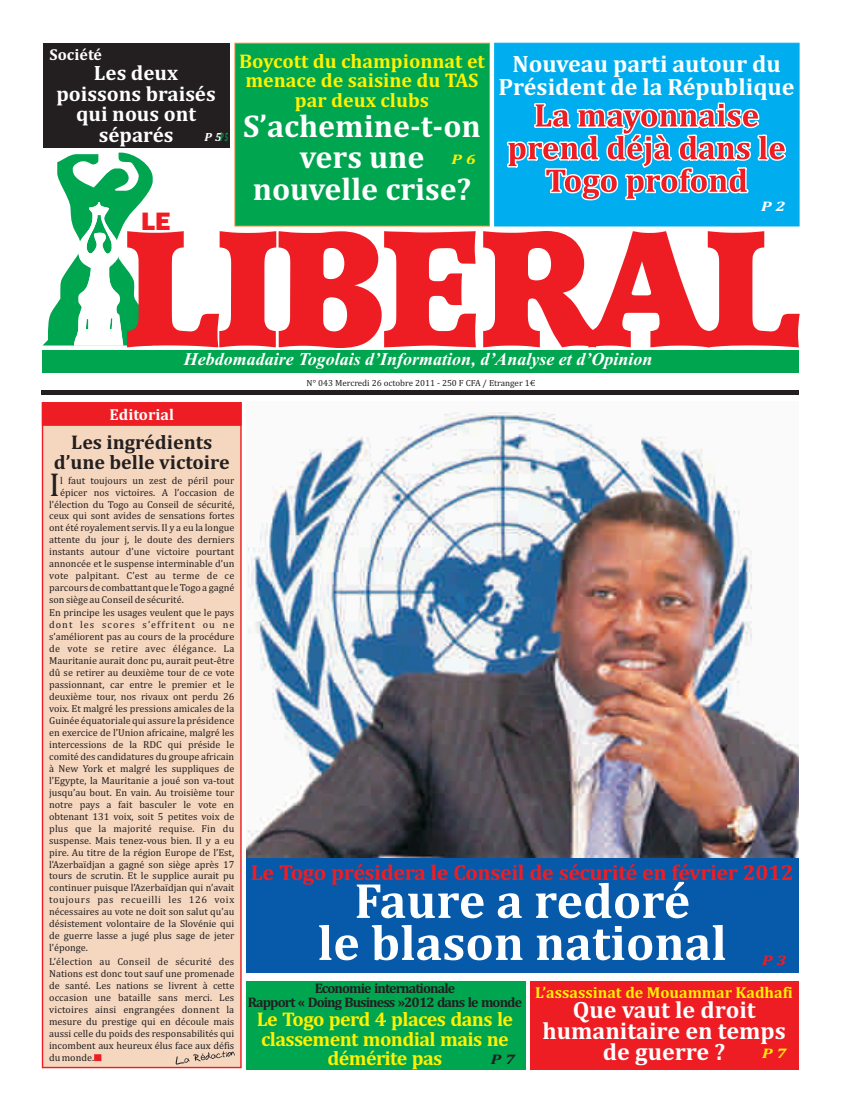
<style>
.page{position:relative;width:842px;height:1112px;background:#fff}
.page>*{position:absolute;margin:0;border:0;box-sizing:border-box;transform-origin:0 0}
.t1{font:700 50px/42px "Cambria";color:#fff;text-align:center}
.t2{font:33.5px "Cambria";color:#231f20}
.t3{font:700 32px/31.6px "Cambria";color:#fff;text-align:center}
.t4{font:800 26px "Franklin Gothic";color:#ee1d23}
.t5{font:700 24px/21.1px "Cambria";color:#fff;text-align:center}
.t6{font:700 22px "Cambria";letter-spacing:-.02em;color:#ee1d23}
.t7{font:700 21px/20.5px "Cambria";color:#fff;text-align:center}
.t8{font:700 20px/19.8px "Cambria";letter-spacing:-.03em;color:#fff101;text-align:center}
.t9{font:700 20px/19.8px "Cambria";color:#fff101;text-align:center}
.t10{font:700 20px/19.8px "Cambria";color:#231f20;text-align:center}
.t11{font:italic 700 18px "Times New Roman";color:#fff}
.t12{font:700 16px "Cambria";color:#fff101}
.t13{font:700 16px "Cambria";color:#fff}
.t14{font:700 14px/13.8px "Cambria";letter-spacing:-.065em;color:#231f20;text-align:center}
.t15{font:italic 700 14px "Cambria";color:#fff101;scale:1.25 1}
.t16{font:italic 700 14px "Cambria";color:#ee1d23;scale:1.25 1}
.t17{font:italic 700 14px "Cambria";color:#231f20;scale:1.25 1}
.t18{font:italic 700 14px "Cambria";color:#fff;scale:1.25 1}
.t19{font:italic 700 12px "Cambria";color:#fff;scale:1.04 1}
.t20{font:10.2px/12px "Cambria";color:#231f20}
.t21{font:9px "Cambria";color:#231f20}
.s1{color:#00a54f}
</style>
<div class="page">
<div style="left:246px;top:670px;width:552px;height:302px;background:#0759a9"></div>
<div style="left:530px;top:981px;width:268px;height:88px;background:#ee1d23"></div>
<div style="left:42px;top:350px;width:757px;height:22px;background:#00a54f"></div>
<div style="left:43px;top:43px;width:186px;height:104px;background:#231f20"></div>
<div style="left:42px;top:402px;width:200px;height:665px;background:#f5d7bf;border:1px solid #ee1d23"></div>
<div style="left:42px;top:402px;width:200px;height:24px;background:#ee1d23;border:1px solid #ee1d23"></div>
<hr style="left:42px;top:390px;width:757px;height:4px;background:#231f20">
<div style="left:247px;top:981px;width:279px;height:88px;background:#00a54f"></div>
<svg style="left:94px;top:1054px;width:7px;height:6px"></svg>
<svg style="left:127px;top:231px;width:673px;height:117px;fill:#ee1d23"></svg>
<svg style="left:43px;top:152px;width:110px;height:193px"></svg>
<svg style="left:176px;top:1051px;width:59px;height:13px"></svg>
<div style="left:494px;top:43px;width:305px;height:183px;background:#00aeef;border:1px solid #00aeef"></div>
<div style="left:235px;top:43px;width:255px;height:183px;background:#00a54f;border:1px solid #f58220"></div>
<svg style="left:507px;top:103px;width:279px;height:97px"></svg>
<img style="left:246px;top:412px;width:552px;height:445px">
<h3 class="t13" style="left:50px;top:50px;width:54px">Société</h3>
<h3 class="t7" style="left:56px;top:65px;width:161px">Les deux poissons braisés qui nous ont séparés</h3>
<p class="t19" style="left:204px;top:130px;width:24px">P5<span class="s1">P5</span></p>
<h3 class="t4" style="left:141px;top:205px;width:31px">LE</h3>
<h3 class="t9" style="left:239px;top:53px;width:247px">Boycott du championnat et menace de saisine du TAS par deux clubs</h3>
<h3 class="t3" style="left:243px;top:114px;width:239px">S’achemine-t-on vers une nouvelle crise?</h3>
<h3 class="t15" style="left:451px;top:151px;width:21px">P6</h3>
<h3 class="t5" style="left:498px;top:54px;width:298px;line-height:23.7px">Nouveau parti autour du<br>Président de la République</h3>
<h3 class="t18" style="left:761px;top:197px;width:21px">P2</h3>
<h3 class="t11" style="left:184px;top:353px;width:470px">Hebdomadaire Togolais d’Information, d’Analyse et d’Opinion</h3>
<h3 class="t13" style="left:110px;top:409px;width:66px">Editorial</h3>
<h3 class="t10" style="left:54px;top:434px;width:178px">Les ingrédients d’une belle victoire</h3>
<p class="t20" style="left:60px;top:475px;width:176px">l faut toujours un zest de péril pour</p>
<h2 class="t2" style="left:49px;top:473px;width:12px">I</h2>
<p class="t20" style="left:49px;top:487px;width:187px;text-indent:11px">épicer nos victoires. A l’occasion de l’élection du Togo au Conseil de sécurité, ceux qui sont avides de sensations fortes ont été royalement servis. Il y a eu la longue attente du jour j, le doute des derniers instants autour d’une victoire pourtant annoncée et le suspense interminable d’un vote palpitant. C’est au terme de ce parcours de combattant que le Togo a gagné son siège au Conseil de sécurité.<br>En principe les usages veulent que le pays dont les scores s’effritent ou ne s’améliorent pas au cours de la procédure de vote se retire avec élégance. La Mauritanie aurait donc pu, aurait peut-être dû se retirer au deuxième tour de ce vote passionnant, car entre le premier et le deuxième tour, nos rivaux ont perdu 26 voix. Et malgré les pressions amicales de la Guinée équatoriale qui assure la présidence en exercice de l’Union africaine, malgré les intercessions de la RDC qui préside le comité des candidatures du groupe africain à New York et malgré les suppliques de l’Egypte, la Mauritanie a joué son va-tout jusqu’au bout. En vain. Au troisième tour notre pays a fait basculer le vote en obtenant 131 voix, soit 5 petites voix de plus que la majorité requise. Fin du suspense. Mais tenez-vous bien. Il y a eu pire. Au titre de la région Europe de l’Est, l’Azerbaïdjan a gagné son siège après 17 tours de scrutin. Et le supplice aurait pu continuer puisque l’Azerbaïdjan qui n’avait toujours pas recueilli les 126 voix nécessaires au vote ne doit son salut qu’au désistement volontaire de la Slovénie qui de guerre lasse a jugé plus sage de jeter l’éponge.</p>
<p class="t20" style="left:49px;top:956px;width:187px;text-align:justify">L’élection au Conseil de sécurité des Nations est donc tout sauf une promenade de santé. Les nations se livrent à cette occasion une bataille sans merci. Les victoires ainsi engrangées donnent la mesure du prestige qui en découle mais aussi celle du poids des responsabilités qui incombent aux heureux élus face aux défis du monde.</p>
<p class="t21" style="left:307px;top:380px;width:230px">N° 043 Mercredi 26 octobre 2011 - 250 F CFA / Etranger 1€</p>
<h3 class="t6" style="left:251px;top:865px;width:544px">Le Togo présidera le Conseil de sécurité en février 2012</h3>
<h1 class="t1" style="left:318px;top:885px;width:410px">Faure a redoré<br>le blason national</h1>
<h3 class="t16" style="left:762px;top:951px;width:21px">P3</h3>
<h3 class="t14" style="left:248px;top:982px;width:276px">Economie internationale<br>Rapport « Doing Business »2012 dans le monde</h3>
<h3 class="t8" style="left:257px;top:1011px;width:258px">Le Togo perd 4 places dans le classement mondial mais ne démérite pas</h3>
<h3 class="t17" style="left:491px;top:1050px;width:21px">P7</h3>
<h3 class="t12" style="left:535px;top:987px;width:259px">L’assassinat de Mouammar Kadhafi</h3>
<h3 class="t5" style="left:543px;top:1001px;width:245px">Que vaut le droit humanitaire en temps de guerre ?</h3>
<h3 class="t15" style="left:762px;top:1044px;width:21px">P7</h3>
</div>
